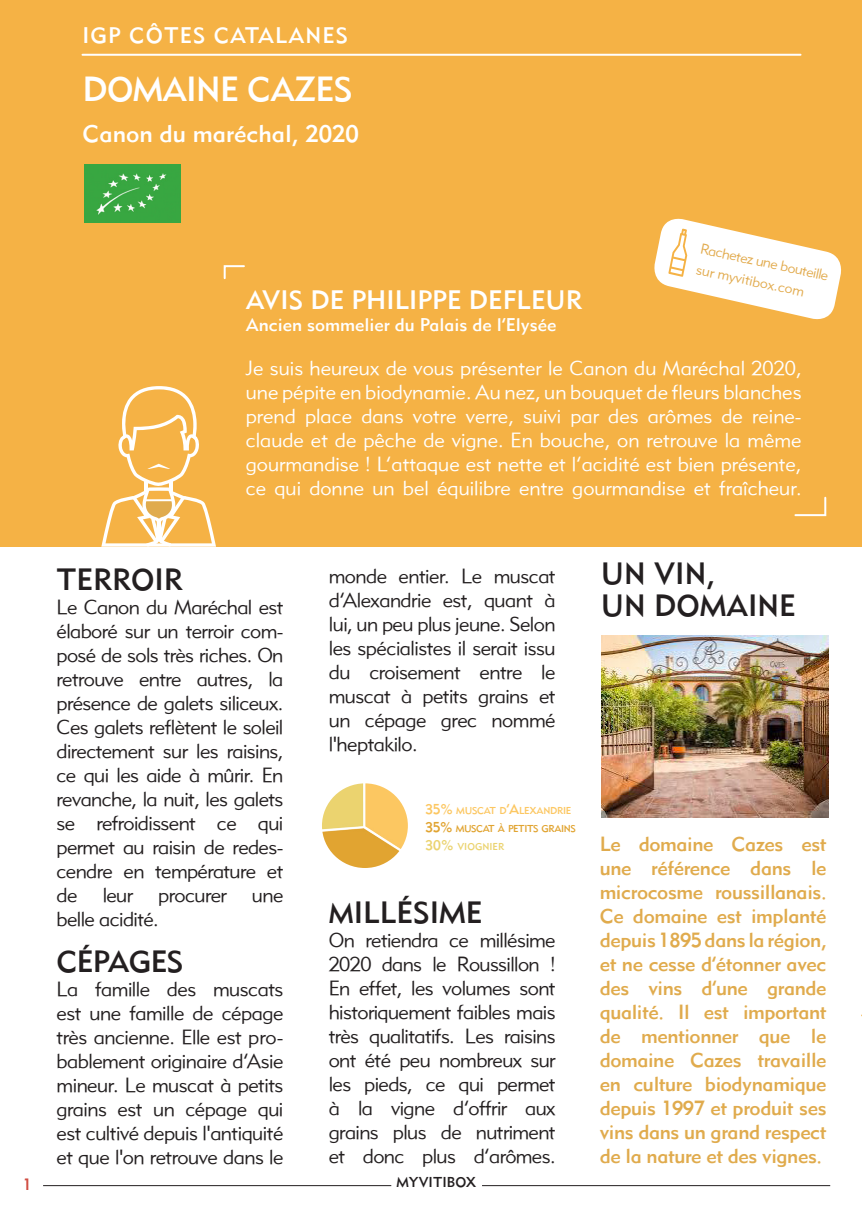
<style>
.page{position:relative;width:862px;height:1214px;background:#fff}
.page>*{position:absolute;margin:0;border:0;box-sizing:border-box;transform-origin:0 0}
.t1{font:34px "Metro Medium LT Two";letter-spacing:-.02em;color:#fff}
.t2{font:30px "Metro Medium LT Two";color:#231f20}
.t3{font:30px "Metro Medium LT Two";letter-spacing:-.025em;color:#231f20}
.t4{font:26px "Metro Medium LT Two";color:#fff}
.t5{font:24px "Metro Medium LT Two";color:#fff}
.t6{font:22px "Metro Medium LT Two";letter-spacing:.05em;color:#fff}
.t7{font:20px/24px "Metro Lite LT Two";letter-spacing:-.025em;color:#231f20;text-align:justify}
.t8{font:20px/24px "Metro Lite LT Two";color:#fff;text-align:justify}
.t9{font:20px/24px "Metro Medium LT Two";letter-spacing:-.02em;color:#e0ab4d;text-align:justify}
.t10{font:18px "Metro Medium LT Two";color:#fff}
.t11{font:16px "Metro Medium LT Two";color:#d04d42}
.t12{font:14px "Metro Lite LT Two";color:#e2ab4e}
.t13{font:14px "Metro Medium LT Two";color:#231f20}
.t14{font:9.8px "Metro Medium LT Two";letter-spacing:-.045em;color:#e1a431}
.t15{font:9.8px "Metro Medium LT Two";letter-spacing:-.03em;color:#fcc762}
.t16{font:9.8px "Metro Medium LT Two";color:#ebd370}
.s1{font-size:14px}
.s2{font-size:28px}
</style>
<div class="page">
<hr style="left:43px;top:1185px;width:348px;height:1px;background:#231f20">
<hr style="left:482px;top:1185px;width:348px;height:1px;background:#231f20">
<div style="left:0;top:0;width:862px;height:546px;background:#f5b245"></div>
<hr style="left:82px;top:54px;width:718px;height:2px;background:#fff">
<img style="left:601px;top:635px;width:227px;height:182px">
<svg style="left:223px;top:265px;width:22px;height:15px"></svg>
<svg style="left:794px;top:496px;width:33px;height:21px"></svg>
<svg style="left:654px;top:218px;width:187px;height:102px"></svg>
<svg style="left:101px;top:386px;width:115px;height:160px"></svg>
<hr style="left:145px;top:499px;width:27px;height:2px;background:#fff">
<img style="left:322px;top:783px;width:86px;height:84px">
<img style="left:84px;top:165px;width:96px;height:57px">
<p class="t6" style="left:82px;top:22px;width:267px">IGP CÔTES CATALANES</p>
<p class="t1" style="left:82px;top:69px;width:272px">DOMAINE CAZES</p>
<p class="t5" style="left:82px;top:118px;width:278px">Canon du maréchal, 2020</p>
<p class="t12" style="left:702px;top:240px;width:132px;rotate:12deg">Rachetez une bouteille</p>
<p class="t12" style="left:698px;top:260px;width:112px;rotate:12deg">sur myvitibox.com</p>
<p class="t4" style="left:246px;top:284px;width:338px">AVIS DE PHILIPPE DEFLEUR</p>
<p class="t10" style="left:246px;top:314px;width:312px">Ancien sommelier du Palais de l’Elysée</p>
<p class="t8" style="left:246px;top:356px;width:557px">Je suis heureux de vous présenter le Canon du Maréchal 2020, une pépite en biodynamie. Au nez, un bouquet de fleurs blanches prend place dans votre verre, suivi par des arômes de reine&shy;claude et de pêche de vigne. En bouche, on retrouve la même gourmandise ! L’attaque est nette et l’acidité est bien présente, ce qui donne un bel équilibre entre gourmandise et fraîcheur.</p>
<p class="t2" style="left:57px;top:561px;width:128px">TERROIR</p>
<p class="t7" style="left:57px;top:594px;width:228px">Le Canon du Maréchal est élaboré sur un terroir com&shy;posé de sols très riches. On retrouve entre autres, la présence de galets siliceux.<br>Ces galets reflètent le soleil directement sur les raisins, ce qui les aide à mûrir. En</p>
<p class="t7" style="left:57px;top:786px;width:228px">revanche, la nuit, les galets</p>
<p class="t7" style="left:57px;top:810px;width:228px">se refroidissent ce qui</p>
<p class="t7" style="left:57px;top:834px;width:228px">permet au raisin de redes&shy;cendre en température et</p>
<p class="t7" style="left:57px;top:882px;width:22px">de</p>
<p class="t7" style="left:103px;top:882px;width:32px">leur</p>
<p class="t7" style="left:158px;top:882px;width:70px">procurer</p>
<p class="t7" style="left:252px;top:882px;width:33px">une</p>
<p class="t7" style="left:57px;top:906px;width:104px">belle acidité.</p>
<p class="t3" style="left:57px;top:943px;width:128px">CÉPAGES</p>
<p class="t7" style="left:57px;top:976px;width:228px">La famille des muscats</p>
<p class="t7" style="left:57px;top:1000px;width:228px">est une famille de cépage très ancienne. Elle est pro&shy;bablement originaire d’Asie</p>
<p class="t7" style="left:57px;top:1072px;width:228px">mineur. Le muscat à petits</p>
<p class="t7" style="left:57px;top:1096px;width:228px">grains est un cépage qui est cultivé depuis l'antiquité</p>
<p class="t7" style="left:57px;top:1144px;width:228px">et que l'on retrouve dans le</p>
<p class="t7" style="left:329px;top:563px;width:228px">monde entier. Le muscat</p>
<p class="t7" style="left:329px;top:587px;width:228px">d’Alexandrie est, quant à</p>
<p class="t7" style="left:329px;top:611px;width:228px">lui, un peu plus jeune. Selon</p>
<p class="t7" style="left:329px;top:635px;width:228px">les spécialistes il serait issu</p>
<p class="t7" style="left:329px;top:659px;width:228px">du croisement entre le</p>
<p class="t7" style="left:329px;top:683px;width:228px">muscat à petits grains et un cépage grec nommé</p>
<p class="t7" style="left:329px;top:731px;width:90px">l'heptakilo.</p>
<p class="t15" style="left:425px;top:804px;width:147px"><span class="s1">35%</span> MUSCAT D<span class="s1">’A</span>LEXANDRIE</p>
<p class="t14" style="left:425px;top:822px;width:152px"><span class="s1">35%</span> MUSCAT À PETITS GRAINS</p>
<p class="t16" style="left:425px;top:840px;width:80px"><span class="s1">30%</span> VIOGNIER</p>
<p class="t2" style="left:329px;top:893px;width:155px"><span class="s2">M</span>ILLÉSIME</p>
<p class="t7" style="left:329px;top:927px;width:228px">On retiendra ce millésime 2020 dans le Roussillon !<br>En effet, les volumes sont historiquement faibles mais très qualitatifs. Les raisins ont été peu nombreux sur les pieds, ce qui permet</p>
<p class="t7" style="left:329px;top:1095px;width:228px">à la vigne d’offrir aux grains plus de nutriment et donc plus d’arômes.</p>
<p class="t11" style="left:23px;top:1174px;width:10px">1</p>
<p class="t13" style="left:396px;top:1173px;width:82px">MYVITIBOX</p>
<p class="t2" style="left:601px;top:555px;width:115px">UN VIN,</p>
<p class="t2" style="left:601px;top:587px;width:197px">UN DOMAINE</p>
<p class="t9" style="left:600px;top:832px;width:228px">Le domaine Cazes est une référence dans le microcosme roussillanais.<br>Ce domaine est implanté depuis 1895 dans la région, et ne cesse d’étonner avec des vins d’une grande qualité. Il est important de mentionner que le domaine Cazes travaille en culture biodynamique depuis 1997 et produit ses vins dans un grand respect de la nature et des vignes.</p>
</div>
